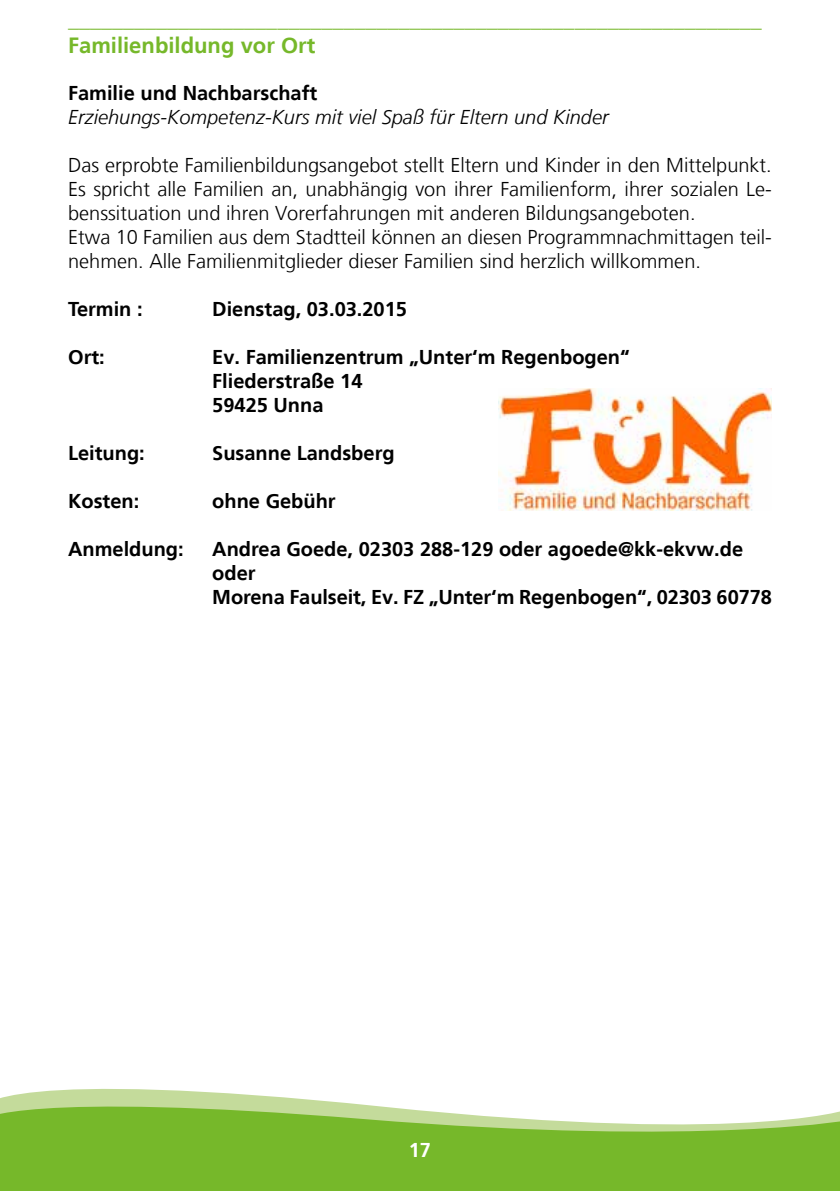
<style>
.page{position:relative;width:840px;height:1191px;background:#fff}
.page>*{position:absolute;margin:0;border:0;box-sizing:border-box;transform-origin:0 0}
.t1{font:700 22px/26.4px "Frutiger LT";color:#76b82a}
.t2{font:300 20px/24px "Frutiger LT";color:#000}
.t3{font:700 20px/24px "Frutiger LT";color:#000}
.t4{font:italic 300 20px "Frutiger LT";color:#000}
.t5{font:700 20px "Frutiger LT";color:#fff}
</style>
<div class="page">
<svg style="left:0;top:1091px;width:839px;height:100px;fill:#76b82a"></svg>
<img style="left:498px;top:389px;width:273px;height:121px">
<p class="t1" style="left:68px;top:6px;width:694px">_______________________________________________________________<br>Familienbildung vor Ort</p>
<p class="t3" style="left:68px;top:81px;width:250px">Familie und Nachbarschaft</p>
<p class="t4" style="left:68px;top:106px;width:542px">Erziehungs-Kompetenz-Kurs mit viel Spaß für Eltern und Kinder</p>
<p class="t2" style="left:68px;top:153px;width:705px">Das erprobte Familienbildungsangebot stellt Eltern und Kinder in den Mittelpunkt.<br>Es spricht alle Familien an, unabhängig von ihrer Familienform, ihrer sozialen Le&shy;benssituation und ihren Vorerfahrungen mit anderen Bildungsangeboten.<br>Etwa 10 Familien aus dem Stadtteil können an diesen Programmnachmittagen teil&shy;nehmen. Alle Familienmitglieder dieser Familien sind herzlich willkommen.</p>
<p class="t3" style="left:68px;top:297px;width:76px">Termin :</p>
<p class="t3" style="left:212px;top:297px;width:196px">Dienstag, 03.03.2015</p>
<p class="t3" style="left:68px;top:345px;width:38px">Ort:</p>
<p class="t3" style="left:212px;top:345px;width:419px">Ev. Familienzentrum „Unter‘m Regenbogen“<br>Fliederstraße 14<br>59425 Unna</p>
<p class="t3" style="left:68px;top:441px;width:78px">Leitung:</p>
<p class="t3" style="left:212px;top:441px;width:184px">Susanne Landsberg</p>
<p class="t3" style="left:68px;top:489px;width:73px">Kosten:</p>
<p class="t3" style="left:212px;top:489px;width:125px">ohne Gebühr</p>
<p class="t3" style="left:68px;top:537px;width:117px">Anmeldung:</p>
<p class="t3" style="left:212px;top:537px;width:561px">Andrea Goede, 02303 288-129 oder agoede@kk-ekvw.de oder<br>Morena Faulseit, Ev. FZ „Unter‘m Regenbogen“, 02303 60778</p>
<p class="t5" style="left:408px;top:1138px;width:24px">17</p>
</div>
